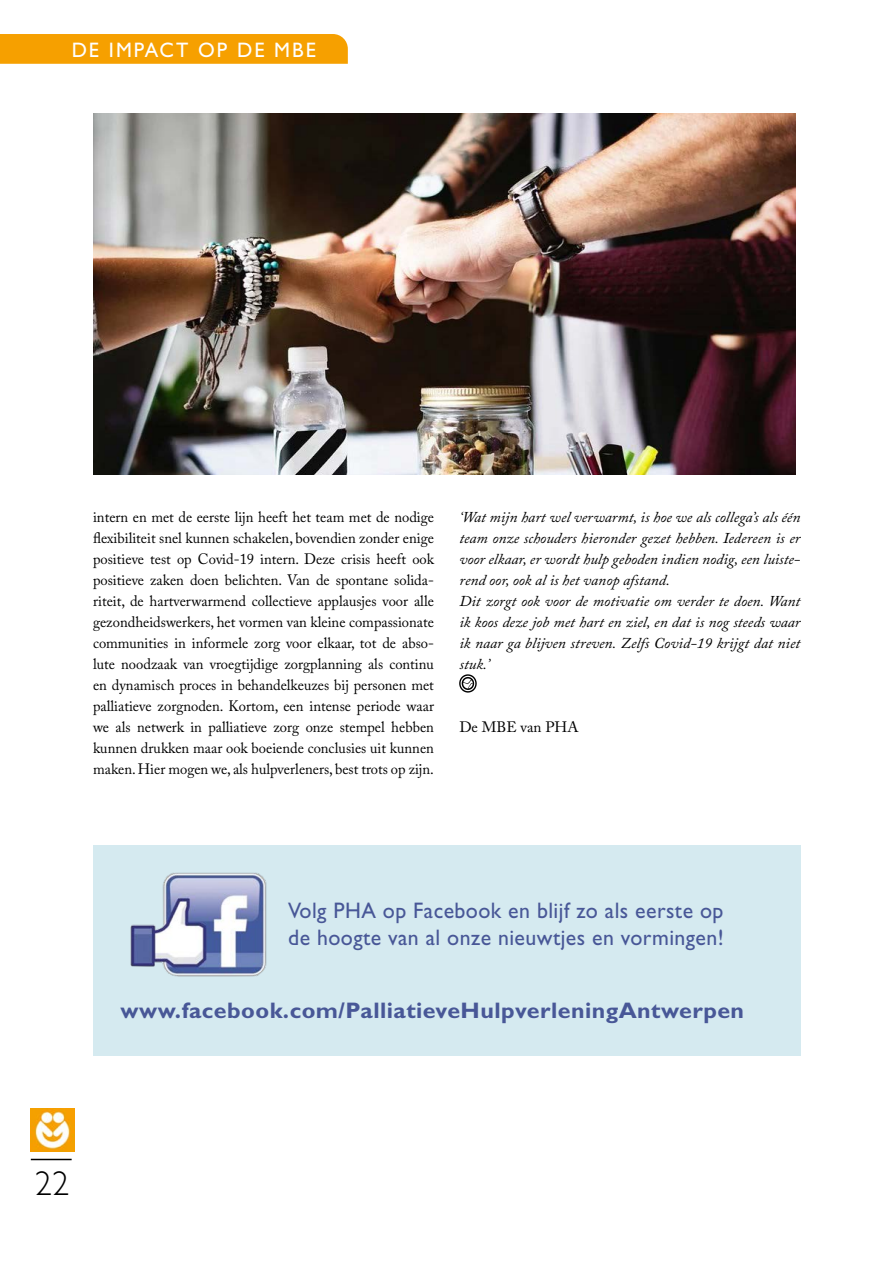
<style>
.page{position:relative;width:893px;height:1263px;background:#fff}
.page>*{position:absolute;margin:0;border:0;box-sizing:border-box;transform-origin:0 0}
.t1{font:300 34.5px "Gill Sans";color:#000}
.t2{font:22.5px/27px "Gill Sans";letter-spacing:.02em;color:#485797}
.t3{font:700 22.5px "Gill Sans";letter-spacing:.02em;color:#485797}
.t4{font:21px "Gill Sans";letter-spacing:.1em;color:#fff}
.t5{font:15px/21px "Adobe Caslon Pro";color:#000;text-align:justify}
.t6{font:italic 15px/21px "Adobe Caslon Pro";color:#000}
</style>
<div class="page">
<hr style="left:31px;top:1159px;width:41px;height:1px;background:#000">
<img style="left:31px;top:1109px;width:43px;height:43px">
<img style="left:459px;top:675px;width:17px;height:17px">
<img style="left:93px;top:113px;width:702px;height:361px">
<div style="left:93px;top:845px;width:707px;height:210px;background:#d5eaf0"></div>
<img style="left:130px;top:872px;width:137px;height:105px">
<div style="left:0;top:34px;width:348px;height:30px;background:#f6a000"></div>
<h3 class="t4" style="left:72px;top:37px;width:246px">DE IMPACT OP DE MBE</h3>
<p class="t5" style="left:93px;top:506px;width:342px">intern en met de eerste lijn heeft het team met de nodige flexibiliteit snel kunnen schakelen, bovendien zonder enige positieve test op Covid-19 intern. Deze crisis heeft ook positieve zaken doen belichten. Van de spontane solida&shy;riteit, de hartverwarmend collectieve applausjes voor alle gezondheidswerkers, het vormen van kleine compassionate communities in informele zorg voor elkaar, tot de abso&shy;lute noodzaak van vroegtijdige zorgplanning als continu en dynamisch proces in behandelkeuzes bij personen met palliatieve zorgnoden. Kortom, een intense periode waar we als netwerk in palliatieve zorg onze stempel hebben kunnen drukken maar ook boeiende conclusies uit kunnen maken. Hier mogen we, als hulpverleners, best trots op zijn.</p>
<p class="t6" style="left:459px;top:506px;width:342px">‘Wat mijn hart wel verwarmt, is hoe we als collega’s als één team onze schouders hieronder gezet hebben. Iedereen is er voor elkaar, er wordt hulp geboden indien nodig, een luiste&shy;rend oor, ook al is het vanop afstand.<br>Dit zorgt ook voor de motivatie om verder te doen. Want ik koos deze job met hart en ziel, en dat is nog steeds waar ik naar ga blijven streven. Zelfs Covid-19 krijgt dat niet stuk.’</p>
<p class="t5" style="left:459px;top:716px;width:121px">De MBE van PHA</p>
<h2 class="t2" style="left:288px;top:897px;width:437px">Volg PHA op Facebook en blijf zo als eerste op de hoogte van al onze nieuwtjes en vormingen!</h2>
<h2 class="t3" style="left:121px;top:997px;width:625px">www.facebook.com/PalliatieveHulpverleningAntwerpen</h2>
<h1 class="t1" style="left:35px;top:1163px;width:36px">22</h1>
</div>
